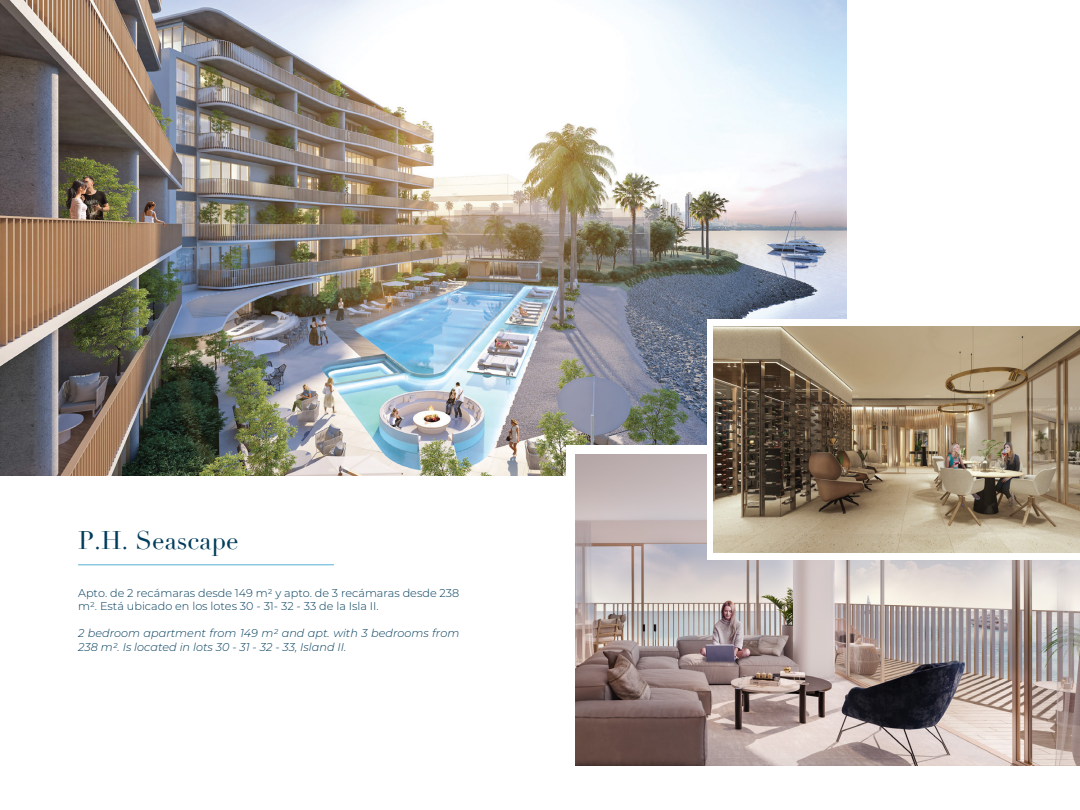
<style>
.page{position:relative;width:1080px;height:810px;background:#fff}
.page>*{position:absolute;margin:0;border:0;box-sizing:border-box;transform-origin:0 0}
.t1{font:25px "Didot";color:#003c5b}
.t2{font:300 11.25px/13.5px "Montserrat";color:#003c5b}
.t3{font:italic 300 11.25px/13.5px "Montserrat";color:#003c5b}
</style>
<div class="page">
<img style="left:0;top:0;width:846px;height:476px">
<div style="left:566px;top:445px;width:514px;height:338px;background:#fff"></div>
<hr style="left:78px;top:564px;width:256px;height:1px;background:#74bddd">
<img style="left:575px;top:455px;width:505px;height:311px">
<div style="left:707px;top:319px;width:373px;height:240px;background:#fff"></div>
<img style="left:714px;top:326px;width:366px;height:226px">
<h1 class="t1" style="left:78px;top:526px;width:162px">P.H. Seascape</h1>
<p class="t2" style="left:78px;top:585px;width:383px">Apto. de 2 recámaras desde 149 m2 y apto. de 3 recámaras desde 238 m2. Está ubicado en los lotes 30 - 31- 32 - 33 de la Isla II.</p>
<p class="t3" style="left:78px;top:626px;width:383px">2 bedroom apartment from 149 m2 and apt. with 3 bedrooms from<br>238 m2. Is located in lots 30 - 31 - 32 - 33, Island II.</p>
</div>
